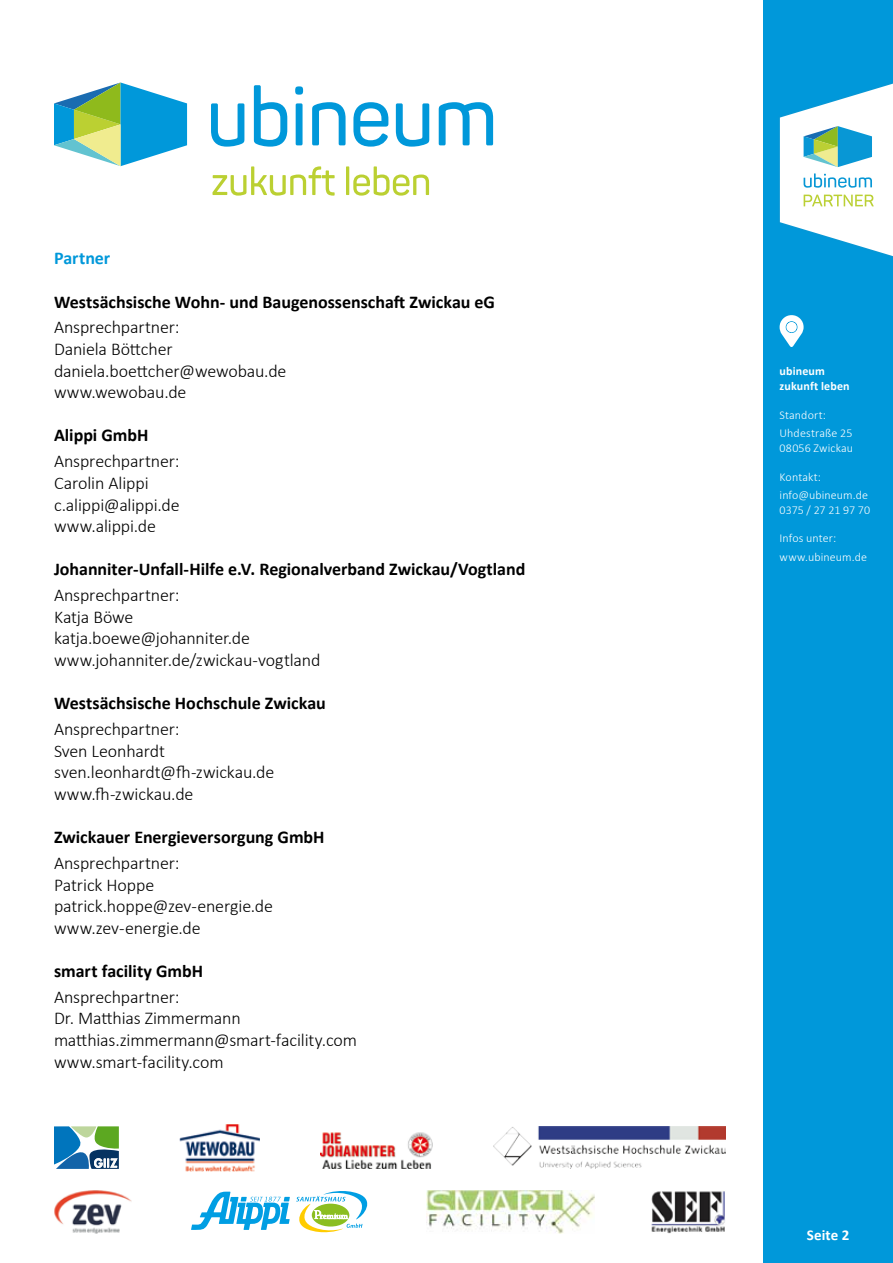
<style>
.page{position:relative;width:893px;height:1263px;background:#fff}
.page>*{position:absolute;margin:0;border:0;box-sizing:border-box;transform-origin:0 0}
.t1{font:300 18px/21.6px "Calibri";letter-spacing:-.01em;color:#000}
.t2{font:700 18px "Calibri";color:#000}
.t3{font:700 18px "Calibri";letter-spacing:-.005em;color:#0098da}
.t4{font:700 15px "Calibri";letter-spacing:.005em;color:#fff}
.t5{font:300 12px/18.6px "Calibri";letter-spacing:.01em;color:#fff}
.t6{font:700 12px/14.4px "Calibri";letter-spacing:.01em;color:#fff}
</style>
<div class="page">
<div style="left:763px;top:0;width:130px;height:1263px;background:#0098da"></div>
<svg style="left:779px;top:83px;width:114px;height:174px"></svg>
<svg style="left:54px;top:1126px;width:65px;height:43px"></svg>
<svg style="left:780px;top:315px;width:24px;height:32px"></svg>
<svg style="left:191px;top:1191px;width:177px;height:42px"></svg>
<img style="left:493px;top:1126px;width:232px;height:43px">
<img style="left:321px;top:1132px;width:111px;height:37px">
<img style="left:427px;top:1190px;width:168px;height:43px">
<img style="left:651px;top:1191px;width:74px;height:42px">
<img style="left:180px;top:1124px;width:80px;height:47px">
<img style="left:54px;top:1190px;width:77px;height:43px">
<svg style="left:54px;top:82px;width:133px;height:84px"></svg>
<svg style="left:211px;top:103px;width:33px;height:44px"></svg>
<svg style="left:254px;top:85px;width:33px;height:62px"></svg>
<svg style="left:295px;top:86px;width:8px;height:59px"></svg>
<svg style="left:312px;top:102px;width:34px;height:43px"></svg>
<svg style="left:353px;top:102px;width:35px;height:45px"></svg>
<svg style="left:396px;top:103px;width:33px;height:44px"></svg>
<svg style="left:439px;top:102px;width:54px;height:43px"></svg>
<svg style="left:212px;top:166px;width:123px;height:30px"></svg>
<hr style="left:346px;top:166px;width:3px;height:29px;background:#bbd032">
<svg style="left:353px;top:166px;width:76px;height:30px"></svg>
<p class="t3" style="left:54px;top:247px;width:58px">Partner</p>
<p class="t2" style="left:54px;top:290px;width:443px">Westsächsische Wohn- und Baugenossenschaft Zwickau eG</p>
<p class="t1" style="left:54px;top:316px;width:234px">Ansprechpartner:<br>Daniela Böttcher daniela.boettcher@wewobau.de www.wewobau.de</p>
<p class="t2" style="left:54px;top:424px;width:96px">Alippi GmbH</p>
<p class="t1" style="left:54px;top:450px;width:127px">Ansprechpartner:<br>Carolin Alippi c.alippi@alippi.de www.alippi.de</p>
<p class="t2" style="left:54px;top:558px;width:473px">Johanniter-Unfall-Hilfe e.V. Regionalverband Zwickau/Vogtland</p>
<p class="t1" style="left:54px;top:583px;width:268px">Ansprechpartner:<br>Katja Böwe katja.boewe@johanniter.de www.johanniter.de/zwickau-vogtland</p>
<p class="t2" style="left:54px;top:692px;width:273px">Westsächsische Hochschule Zwickau</p>
<p class="t1" style="left:54px;top:717px;width:222px">Ansprechpartner:<br>Sven Leonhardt sven.leonhardt@fh-zwickau.de www.fh-zwickau.de</p>
<p class="t2" style="left:54px;top:825px;width:272px">Zwickauer Energieversorgung GmbH</p>
<p class="t1" style="left:54px;top:851px;width:220px">Ansprechpartner:<br>Patrick Hoppe patrick.hoppe@zev-energie.de www.zev-energie.de</p>
<p class="t2" style="left:54px;top:959px;width:151px">smart facility GmbH</p>
<p class="t1" style="left:54px;top:985px;width:305px">Ansprechpartner:<br>Dr. Matthias Zimmermann matthias.zimmermann@smart-facility.com www.smart-facility.com</p>
<p class="t6" style="left:780px;top:364px;width:72px">ubineum zukunft leben</p>
<p class="t5" style="left:780px;top:405px;width:74px">Standort:<br>Uhdestraße 25</p>
<p class="t5" style="left:780px;top:438px;width:75px">08056 Zwickau</p>
<p class="t5" style="left:780px;top:467px;width:90px">Kontakt: info@ubineum.de</p>
<p class="t5" style="left:780px;top:500px;width:92px">0375 / 27 21 97 70</p>
<p class="t5" style="left:780px;top:528px;width:89px">Infos unter: www.ubineum.de</p>
<p class="t4" style="left:807px;top:1225px;width:44px">Seite 2</p>
</div>
